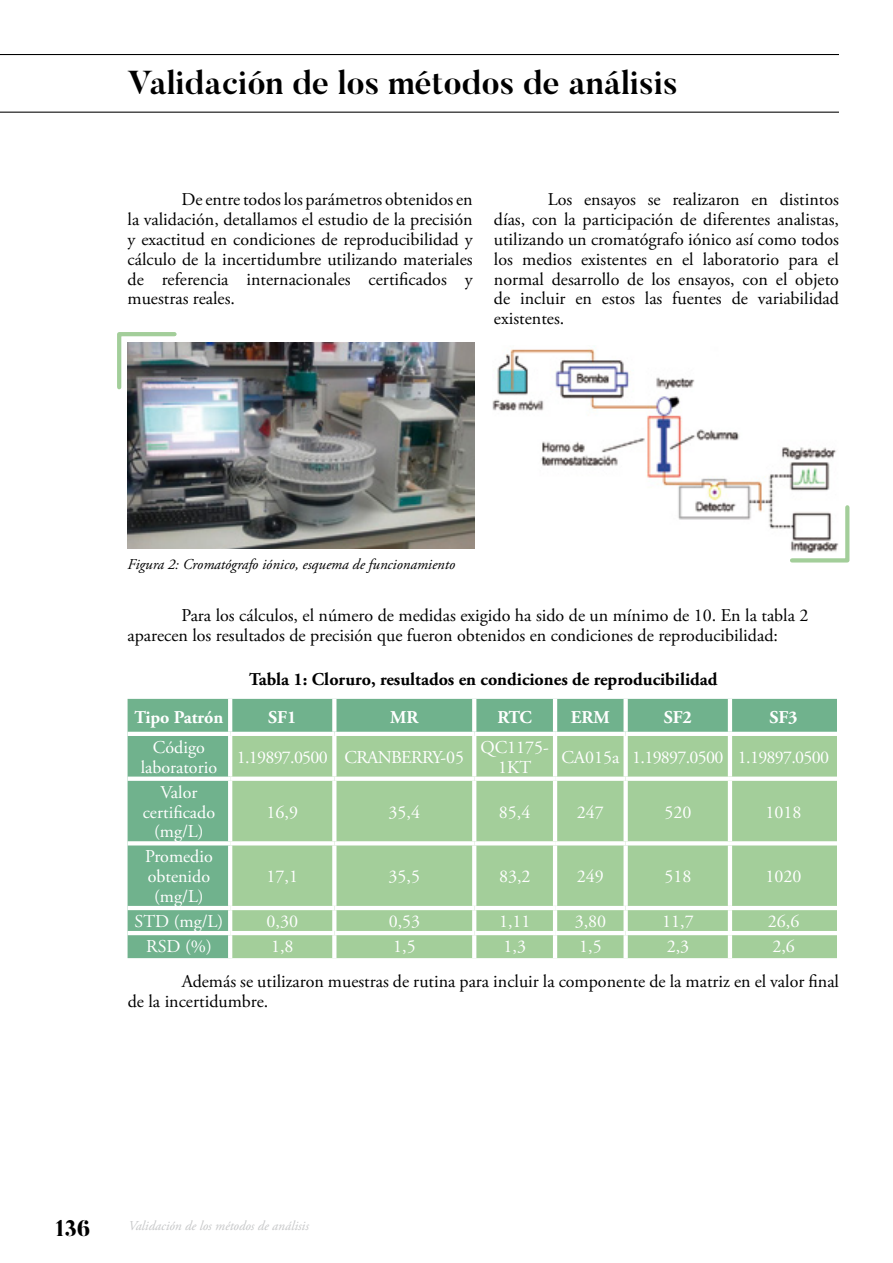
<style>
.page{position:relative;width:893px;height:1263px;background:#fff}
.page>*{position:absolute;margin:0;border:0;box-sizing:border-box;transform-origin:0 0}
.t1{font:700 33px "Butler";color:#000}
.t2{font:800 22.5px "Butler";color:#000}
.t3{font:18px/19.8px "Adobe Garamond Pro";color:#000;text-align:justify}
.t4{font:18px/19.8px "Adobe Garamond Pro";color:#fff;text-align:center}
.t5{font:700 18px "Adobe Garamond Pro";color:#000}
.t6{font:18px "Adobe Garamond Pro";letter-spacing:-.04em;color:#fff}
.t7{font:700 18px "Adobe Garamond Pro";color:#fff}
.t8{font:italic 15px "Adobe Garamond Pro";color:#000}
.t9{font:italic 13.5px "Adobe Garamond Pro";color:#c6c7c8}
</style>
<div class="page">
<img style="left:128px;top:342px;width:346px;height:207px">
<img style="left:492px;top:349px;width:345px;height:180px">
<div style="left:128px;top:699px;width:709px;height:259px;background:#70b28d"></div>
<div style="left:232px;top:736px;width:605px;height:222px;background:#a3ce9a"></div>
<hr style="left:228px;top:699px;width:4px;height:33px;background:#fff">
<svg style="left:332px;top:699px;width:4px;height:33px"></svg>
<svg style="left:472px;top:699px;width:4px;height:33px"></svg>
<hr style="left:553px;top:699px;width:4px;height:33px;background:#fff">
<div style="left:623px;top:699px;width:5px;height:33px;background:#fff"></div>
<hr style="left:728px;top:699px;width:4px;height:33px;background:#fff">
<hr style="left:128px;top:732px;width:102px;height:4px;background:#fff">
<hr style="left:230px;top:732px;width:104px;height:4px;background:#fff">
<hr style="left:228px;top:736px;width:4px;height:40px;background:#fff">
<hr style="left:334px;top:732px;width:140px;height:4px;background:#fff">
<svg style="left:332px;top:736px;width:4px;height:40px"></svg>
<hr style="left:474px;top:732px;width:81px;height:4px;background:#fff">
<svg style="left:472px;top:736px;width:4px;height:40px"></svg>
<hr style="left:555px;top:732px;width:71px;height:4px;background:#fff">
<hr style="left:553px;top:736px;width:4px;height:40px;background:#fff">
<hr style="left:626px;top:732px;width:104px;height:4px;background:#fff">
<div style="left:623px;top:736px;width:5px;height:40px;background:#fff"></div>
<hr style="left:730px;top:732px;width:107px;height:4px;background:#fff">
<hr style="left:728px;top:736px;width:4px;height:40px;background:#fff">
<div style="left:128px;top:776px;width:102px;height:5px;background:#fff"></div>
<div style="left:230px;top:776px;width:104px;height:5px;background:#fff"></div>
<hr style="left:228px;top:781px;width:4px;height:60px;background:#fff">
<div style="left:334px;top:776px;width:140px;height:5px;background:#fff"></div>
<svg style="left:332px;top:781px;width:4px;height:60px"></svg>
<div style="left:474px;top:776px;width:81px;height:5px;background:#fff"></div>
<svg style="left:472px;top:781px;width:4px;height:60px"></svg>
<div style="left:555px;top:776px;width:71px;height:5px;background:#fff"></div>
<hr style="left:553px;top:781px;width:4px;height:60px;background:#fff">
<div style="left:626px;top:776px;width:104px;height:5px;background:#fff"></div>
<div style="left:623px;top:781px;width:5px;height:60px;background:#fff"></div>
<div style="left:730px;top:776px;width:107px;height:5px;background:#fff"></div>
<hr style="left:728px;top:781px;width:4px;height:60px;background:#fff">
<svg style="left:128px;top:841px;width:102px;height:4px"></svg>
<svg style="left:230px;top:841px;width:104px;height:4px"></svg>
<hr style="left:228px;top:845px;width:4px;height:61px;background:#fff">
<svg style="left:334px;top:841px;width:140px;height:4px"></svg>
<svg style="left:332px;top:845px;width:4px;height:61px"></svg>
<svg style="left:474px;top:841px;width:81px;height:4px"></svg>
<svg style="left:472px;top:845px;width:4px;height:61px"></svg>
<svg style="left:555px;top:841px;width:71px;height:4px"></svg>
<hr style="left:553px;top:845px;width:4px;height:61px;background:#fff">
<svg style="left:626px;top:841px;width:104px;height:4px"></svg>
<div style="left:623px;top:845px;width:5px;height:61px;background:#fff"></div>
<svg style="left:730px;top:841px;width:107px;height:4px"></svg>
<hr style="left:728px;top:845px;width:4px;height:61px;background:#fff">
<hr style="left:128px;top:906px;width:102px;height:4px;background:#fff">
<hr style="left:230px;top:906px;width:104px;height:4px;background:#fff">
<hr style="left:228px;top:910px;width:4px;height:21px;background:#fff">
<hr style="left:334px;top:906px;width:140px;height:4px;background:#fff">
<svg style="left:332px;top:910px;width:4px;height:21px"></svg>
<hr style="left:474px;top:906px;width:81px;height:4px;background:#fff">
<svg style="left:472px;top:910px;width:4px;height:21px"></svg>
<hr style="left:555px;top:906px;width:71px;height:4px;background:#fff">
<hr style="left:553px;top:910px;width:4px;height:21px;background:#fff">
<hr style="left:626px;top:906px;width:104px;height:4px;background:#fff">
<div style="left:623px;top:910px;width:5px;height:21px;background:#fff"></div>
<hr style="left:730px;top:906px;width:107px;height:4px;background:#fff">
<hr style="left:728px;top:910px;width:4px;height:21px;background:#fff">
<hr style="left:128px;top:931px;width:102px;height:4px;background:#fff">
<hr style="left:230px;top:931px;width:104px;height:4px;background:#fff">
<hr style="left:228px;top:935px;width:4px;height:23px;background:#fff">
<hr style="left:334px;top:931px;width:140px;height:4px;background:#fff">
<svg style="left:332px;top:935px;width:4px;height:23px"></svg>
<hr style="left:474px;top:931px;width:81px;height:4px;background:#fff">
<svg style="left:472px;top:935px;width:4px;height:23px"></svg>
<hr style="left:555px;top:931px;width:71px;height:4px;background:#fff">
<hr style="left:553px;top:935px;width:4px;height:23px;background:#fff">
<hr style="left:626px;top:931px;width:104px;height:4px;background:#fff">
<div style="left:623px;top:935px;width:5px;height:23px;background:#fff"></div>
<hr style="left:730px;top:931px;width:107px;height:4px;background:#fff">
<hr style="left:728px;top:935px;width:4px;height:23px;background:#fff">
<svg style="left:117px;top:332px;width:62px;height:59px"></svg>
<svg style="left:788px;top:503px;width:62px;height:60px"></svg>
<hr style="left:0;top:112px;width:839px;height:1px;background:#000">
<hr style="left:0;top:54px;width:839px;height:1px;background:#000">
<h1 class="t1" style="left:128px;top:62px;width:552px">Validación de los métodos de análisis</h1>
<p class="t3" style="left:128px;top:190px;width:347px;text-indent:54px">De entre todos los parámetros obtenidos en la validación, detallamos el estudio de la precisión y exactitud en condiciones de reproducibilidad y cálculo de la incertidumbre utilizando materiales de referencia internacionales certificados y muestras reales.</p>
<p class="t3" style="left:494px;top:190px;width:347px;text-indent:54px">Los ensayos se realizaron en distintos días, con la participación de diferentes analistas, utilizando un cromatógrafo iónico así como todos los medios existentes en el laboratorio para el normal desarrollo de los ensayos, con el objeto de incluir en estos las fuentes de variabilidad existentes.</p>
<p class="t8" style="left:128px;top:555px;width:329px">Figura 2: Cromatógrafo iónico, esquema de funcionamiento</p>
<p class="t3" style="left:128px;top:606px;width:682px;text-indent:54px">Para los cálculos, el número de medidas exigido ha sido de un mínimo de 10. En la tabla 2 aparecen los resultados de precisión que fueron obtenidos en condiciones de reproducibilidad:</p>
<p class="t5" style="left:249px;top:669px;width:470px">Tabla 1: Cloruro, resultados en condiciones de reproducibilidad</p>
<p class="t7" style="left:134px;top:707px;width:91px">Tipo Patrón</p>
<p class="t7" style="left:268px;top:707px;width:30px">SF1</p>
<p class="t7" style="left:390px;top:707px;width:30px">MR</p>
<p class="t7" style="left:497px;top:707px;width:36px">RTC</p>
<p class="t7" style="left:571px;top:707px;width:40px">ERM</p>
<p class="t7" style="left:664px;top:707px;width:30px">SF2</p>
<p class="t7" style="left:769px;top:707px;width:30px">SF3</p>
<p class="t4" style="left:141px;top:738px;width:78px">Código laboratorio</p>
<p class="t6" style="left:237px;top:746px;width:229px">1.19897.0500 CRANBERRY-05</p>
<p class="t4" style="left:480px;top:738px;width:70px">QC1175-<br>1KT</p>
<p class="t6" style="left:561px;top:746px;width:269px">CA015a 1.19897.0500 1.19897.0500</p>
<p class="t4" style="left:143px;top:783px;width:74px">Valor certificado (mg/L)</p>
<p class="t4" style="left:267px;top:803px;width:33px">16,9</p>
<p class="t4" style="left:389px;top:803px;width:33px">35,4</p>
<p class="t4" style="left:499px;top:803px;width:33px">85,4</p>
<p class="t4" style="left:577px;top:803px;width:28px">247</p>
<p class="t4" style="left:664px;top:803px;width:28px">520</p>
<p class="t4" style="left:765px;top:803px;width:37px">1018</p>
<p class="t4" style="left:145px;top:847px;width:69px">Promedio obtenido (mg/L)</p>
<p class="t4" style="left:267px;top:867px;width:33px">17,1</p>
<p class="t4" style="left:389px;top:867px;width:33px">35,5</p>
<p class="t4" style="left:499px;top:867px;width:33px">83,2</p>
<p class="t4" style="left:577px;top:867px;width:28px">249</p>
<p class="t4" style="left:664px;top:867px;width:28px">518</p>
<p class="t4" style="left:766px;top:867px;width:37px">1020</p>
<p class="t4" style="left:135px;top:912px;width:90px">STD (mg/L)</p>
<p class="t4" style="left:267px;top:912px;width:33px">0,30</p>
<p class="t4" style="left:389px;top:912px;width:33px">0,53</p>
<p class="t4" style="left:499px;top:912px;width:33px">1,11</p>
<p class="t4" style="left:575px;top:912px;width:33px">3,80</p>
<p class="t4" style="left:662px;top:912px;width:33px">11,7</p>
<p class="t4" style="left:768px;top:912px;width:33px">26,6</p>
<p class="t4" style="left:146px;top:937px;width:67px">RSD (%)</p>
<p class="t4" style="left:271px;top:937px;width:24px">1,8</p>
<p class="t4" style="left:393px;top:937px;width:24px">1,5</p>
<p class="t4" style="left:503px;top:937px;width:24px">1,3</p>
<p class="t4" style="left:579px;top:937px;width:24px">1,5</p>
<p class="t4" style="left:667px;top:937px;width:24px">2,3</p>
<p class="t4" style="left:772px;top:937px;width:24px">2,6</p>
<p class="t3" style="left:128px;top:972px;width:713px;text-indent:54px">Además se utilizaron muestras de rutina para incluir la componente de la matriz en el valor final de la incertidumbre.</p>
<p class="t2" style="left:55px;top:1214px;width:36px">136</p>
<p class="t9" style="left:128px;top:1217px;width:182px">Validación de los métodos de análisis</p>
</div>
